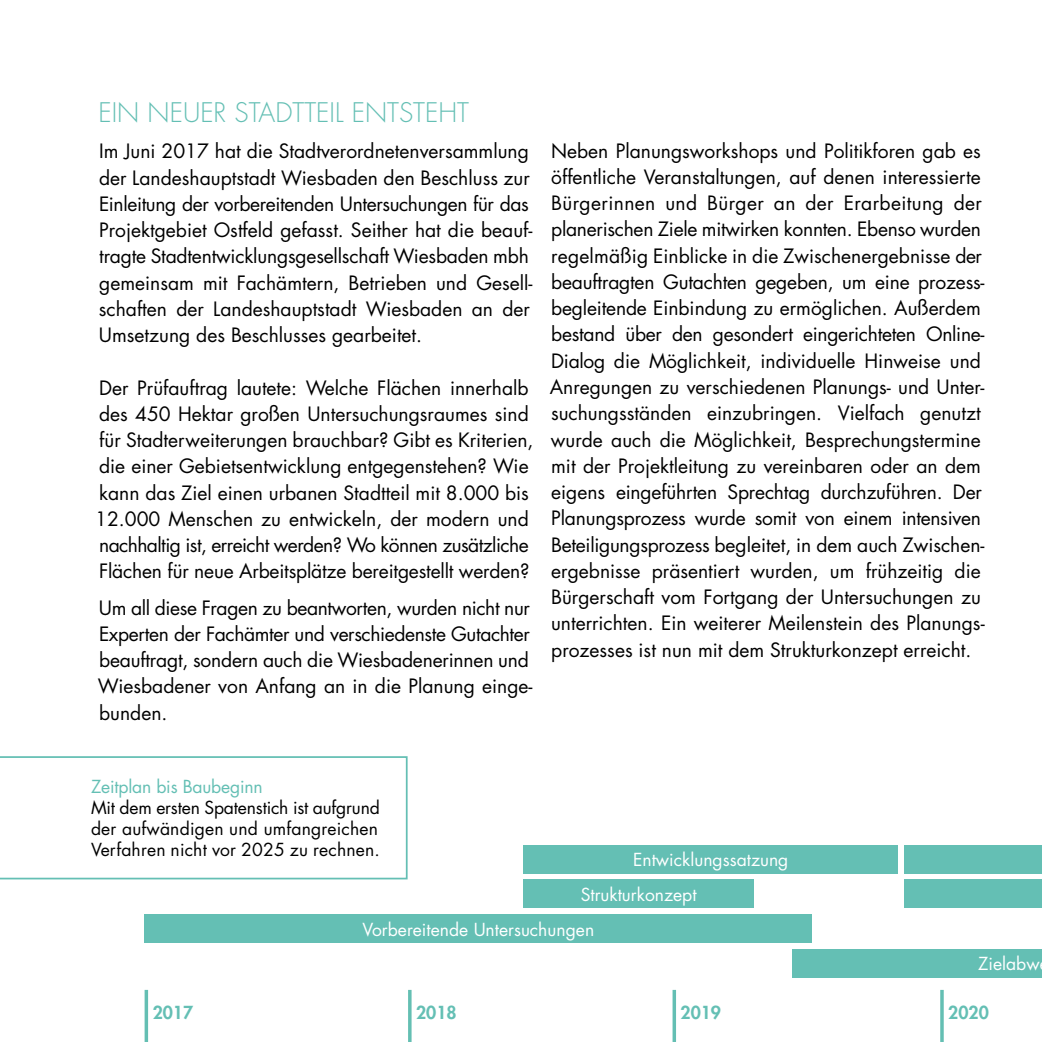
<style>
.page{position:relative;width:1042px;height:1042px;background:#fff}
.page>*{position:absolute;margin:0;border:0;box-sizing:border-box;transform-origin:0 0}
.t1{font:300 26.25px "Futura Std";color:#64bfb4}
.t2{font:19.25px/26.2px "Futura Std";color:#000}
.t3{font:19.25px/26.2px "Futura Std";letter-spacing:-.02em;color:#000}
.t4{font:17.5px/21px "Futura Std";letter-spacing:.01em;color:#000;text-align:justify}
.t5{font:17.5px "Futura Std";color:#fff}
.t6{font:17.5px "Futura Std";letter-spacing:-.01em;color:#64bfb4}
.t7{font:800 17.5px "Futura Std";color:#64bfb4}
</style>
<div class="page">
<svg style="left:0;top:756px;width:408px;height:123px"></svg>
<svg style="left:672px;top:990px;width:4px;height:52px"></svg>
<svg style="left:940px;top:990px;width:4px;height:52px"></svg>
<div style="left:145px;top:914px;width:667px;height:29px;background:#64bfb4"></div>
<div style="left:523px;top:879px;width:231px;height:29px;background:#64bfb4"></div>
<div style="left:523px;top:845px;width:375px;height:28px;background:#64bfb4"></div>
<div style="left:905px;top:845px;width:137px;height:28px;background:#64bfb4"></div>
<div style="left:792px;top:949px;width:250px;height:28px;background:#64bfb4"></div>
<div style="left:905px;top:879px;width:137px;height:29px;background:#64bfb4"></div>
<h1 class="t1" style="left:98px;top:97px;width:372px">EIN NEUER STADTTEIL ENTSTEHT</h1>
<p class="t2" style="left:99px;top:138px;width:435px">Im Juni 2017 hat die Stadtverordnetenversammlung der Landeshauptstadt Wiesbaden den Beschluss zur Einleitung der vorbereitenden Untersuchungen für das Projektgebiet Ostfeld gefasst. Seither hat die beauf&shy;tragte Stadtentwicklungsgesellschaft Wiesbaden mbh gemeinsam mit Fachämtern, Betrieben und Gesell&shy;schaften der Landeshauptstadt Wiesbaden an der Umsetzung des Beschlusses gearbeitet.</p>
<p class="t2" style="left:95px;top:375px;width:440px">Der Prüfauftrag lautete: Welche Flächen innerhalb des 450 Hektar großen Untersuchungsraumes sind für Stadterweiterungen brauchbar? Gibt es Kriterien, die einer Gebietsentwicklung entgegenstehen? Wie kann das Ziel einen urbanen Stadtteil mit 8.000 bis 12.000 Menschen zu entwickeln, der modern und nachhaltig ist, erreicht werden? Wo können zusätzliche Flächen für neue Arbeitsplätze bereitgestellt werden?</p>
<p class="t3" style="left:98px;top:595px;width:436px">Um all diese Fragen zu beantworten, wurden nicht nur Experten der Fachämter und verschiedenste Gutachter beauftragt, sondern auch die Wiesbadenerinnen und Wiesbadener von Anfang an in die Planung einge&shy;bunden.</p>
<p class="t2" style="left:550px;top:138px;width:436px">Neben Planungsworkshops und Politikforen gab es öffentliche Veranstaltungen, auf denen interessierte Bürgerinnen und Bürger an der Erarbeitung der planerischen Ziele mitwirken konnten. Ebenso wurden regelmäßig Einblicke in die Zwischenergebnisse der beauftragten Gutachten gegeben, um eine prozess&shy;begleitende Einbindung zu ermöglichen. Außerdem bestand über den gesondert eingerichteten Online-Dialog die Möglichkeit, individuelle Hinweise und Anregungen zu verschiedenen Planungs- und Unter&shy;suchungsständen einzubringen. Vielfach genutzt wurde auch die Möglichkeit, Besprechungstermine mit der Projektleitung zu vereinbaren oder an dem eigens eingeführten Sprechtag durchzuführen. Der Planungsprozess wurde somit von einem intensiven Beteiligungsprozess begleitet, in dem auch Zwischen&shy;ergebnisse präsentiert wurden, um frühzeitig die Bürgerschaft vom Fortgang der Untersuchungen zu unterrichten. Ein weiterer Meilenstein des Planungs&shy;prozesses ist nun mit dem Strukturkonzept erreicht.</p>
<p class="t6" style="left:91px;top:775px;width:173px">Zeitplan bis Baubeginn</p>
<p class="t4" style="left:91px;top:797px;width:290px">Mit dem ersten Spatenstich ist aufgrund der aufwändigen und umfangreichen Verfahren nicht vor 2025 zu rechnen.</p>
<p class="t5" style="left:633px;top:849px;width:157px">Entwicklungssatzung</p>
<p class="t5" style="left:581px;top:883px;width:117px">Strukturkonzept</p>
<p class="t5" style="left:363px;top:918px;width:233px">Vorbereitende Untersuchungen</p>
<p class="t5" style="left:978px;top:953px;width:63px">Zielabw</p>
<p class="t7" style="left:153px;top:1001px;width:42px">2017</p>
<p class="t7" style="left:416px;top:1001px;width:42px">2018</p>
<p class="t7" style="left:680px;top:1001px;width:42px">2019</p>
<p class="t7" style="left:948px;top:1001px;width:42px">2020</p>
</div>
